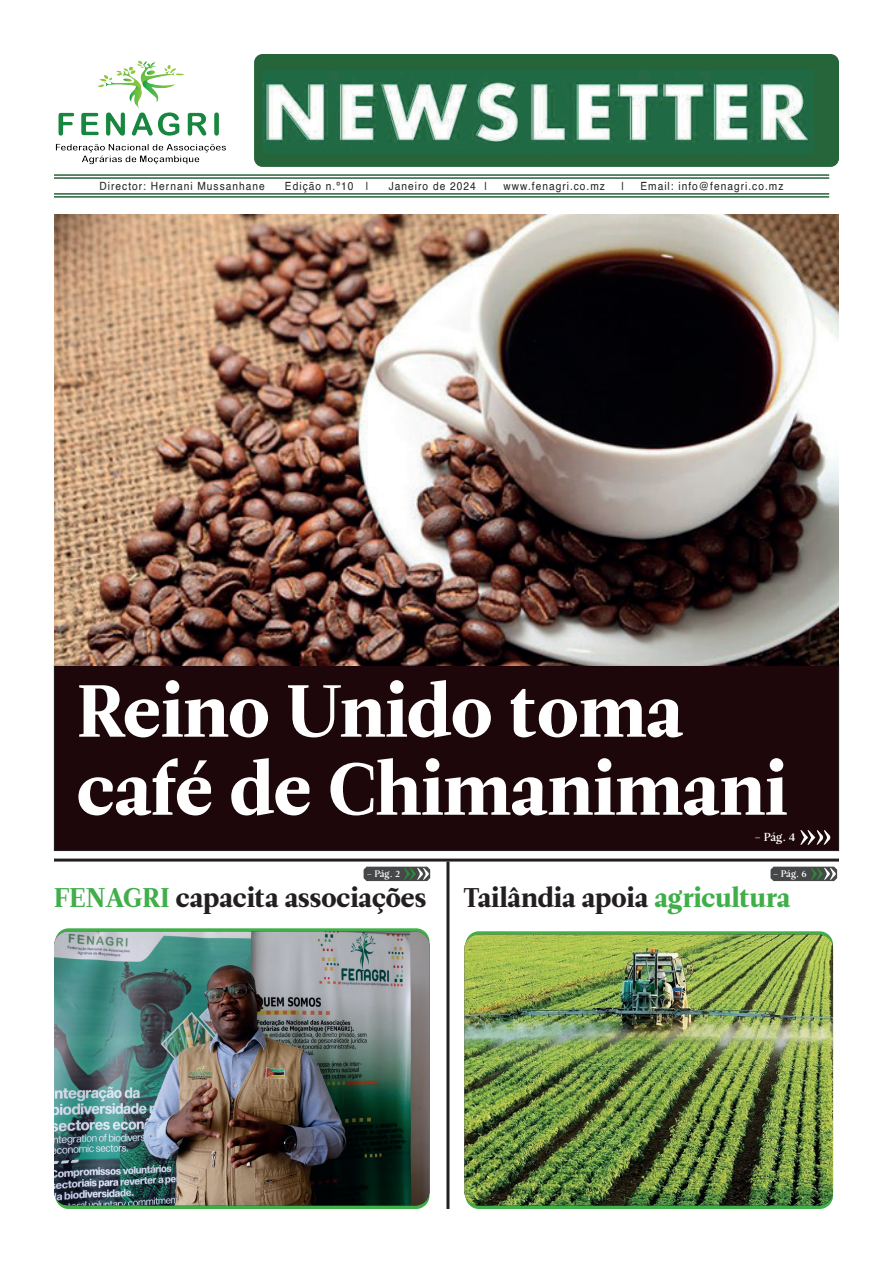
<style>
.page{position:relative;width:893px;height:1263px;background:#fff}
.page>*{position:absolute;margin:0;border:0;box-sizing:border-box;transform-origin:0 0}
.t1{font:73.5px/78px "Leitura Roman 4";color:#fff}
.t2{font:27px "Leitura Roman 4";color:#231f20}
.t3{font:11.55px "Leitura Roman 3";color:#fff}
.t4{font:11.25px "Helvetica";letter-spacing:.1em;color:#231f20;scale:.9 1}
.t5{font:9.45px "Leitura Roman 3";letter-spacing:-.02em;color:#fff}
.s1{color:#40ae49}
</style>
<div class="page">
<div style="left:54px;top:665px;width:785px;height:185px;background:#1d070b"></div>
<div style="left:54px;top:665px;width:785px;height:186px;border:1px solid #231f20"></div>
<div style="left:254px;top:54px;width:585px;height:113px;background:#266539;border-radius:9px"></div>
<img style="left:262px;top:71px;width:551px;height:83px">
<hr style="left:54px;top:174px;width:775px;height:2px;background:#266539">
<hr style="left:54px;top:177px;width:775px;height:2px;background:#266539">
<hr style="left:54px;top:193px;width:775px;height:2px;background:#266539">
<hr style="left:54px;top:196px;width:775px;height:2px;background:#266539">
<img style="left:55px;top:60px;width:171px;height:105px">
<svg style="left:465px;top:931px;width:368px;height:278px;background:#47a64d"></svg>
<img style="left:464px;top:934px;width:369px;height:271px">
<div style="left:55px;top:928px;width:374px;height:281px;background:linear-gradient(to right,#41ae4a,#3fae48);border-radius:13px"></div>
<img style="left:54px;top:931px;width:375px;height:274px">
<hr style="left:54px;top:858px;width:785px;height:3px;background:#231f20">
<svg style="left:364px;top:867px;width:66px;height:14px"></svg>
<svg style="left:770px;top:867px;width:67px;height:14px"></svg>
<svg style="left:800px;top:830px;width:31px;height:15px"></svg>
<hr style="left:446px;top:861px;width:3px;height:348px;background:#231f20">
<img style="left:54px;top:215px;width:785px;height:450px">
<p class="t4" style="left:100px;top:178px;width:185px">Director: Hernani Mussanhane</p>
<p class="t4" style="left:285px;top:178px;width:94px">Edição n.º10 |</p>
<p class="t4" style="left:389px;top:178px;width:111px">Janeiro de 2024 |</p>
<p class="t4" style="left:504px;top:178px;width:114px">www.fenagri.co.mz</p>
<p class="t4" style="left:621px;top:178px;width:4px">|</p>
<p class="t4" style="left:640px;top:178px;width:160px">Email: info@fenagri.co.mz</p>
<h1 class="t1" style="left:77px;top:673px;width:711px">Reino Unido toma café de Chimanimani</h1>
<p class="t3" style="left:754px;top:830px;width:43px">– Pág. 4</p>
<p class="t5" style="left:366px;top:868px;width:35px">– Pág. 2</p>
<p class="t5" style="left:773px;top:868px;width:35px">– Pág. 6</p>
<h2 class="t2" style="left:54px;top:882px;width:374px"><span class="s1">FENAGRI</span> capacita associações</h2>
<h2 class="t2" style="left:463px;top:882px;width:328px">Tailândia apoia <span class="s1">agricultura</span></h2>
</div>
